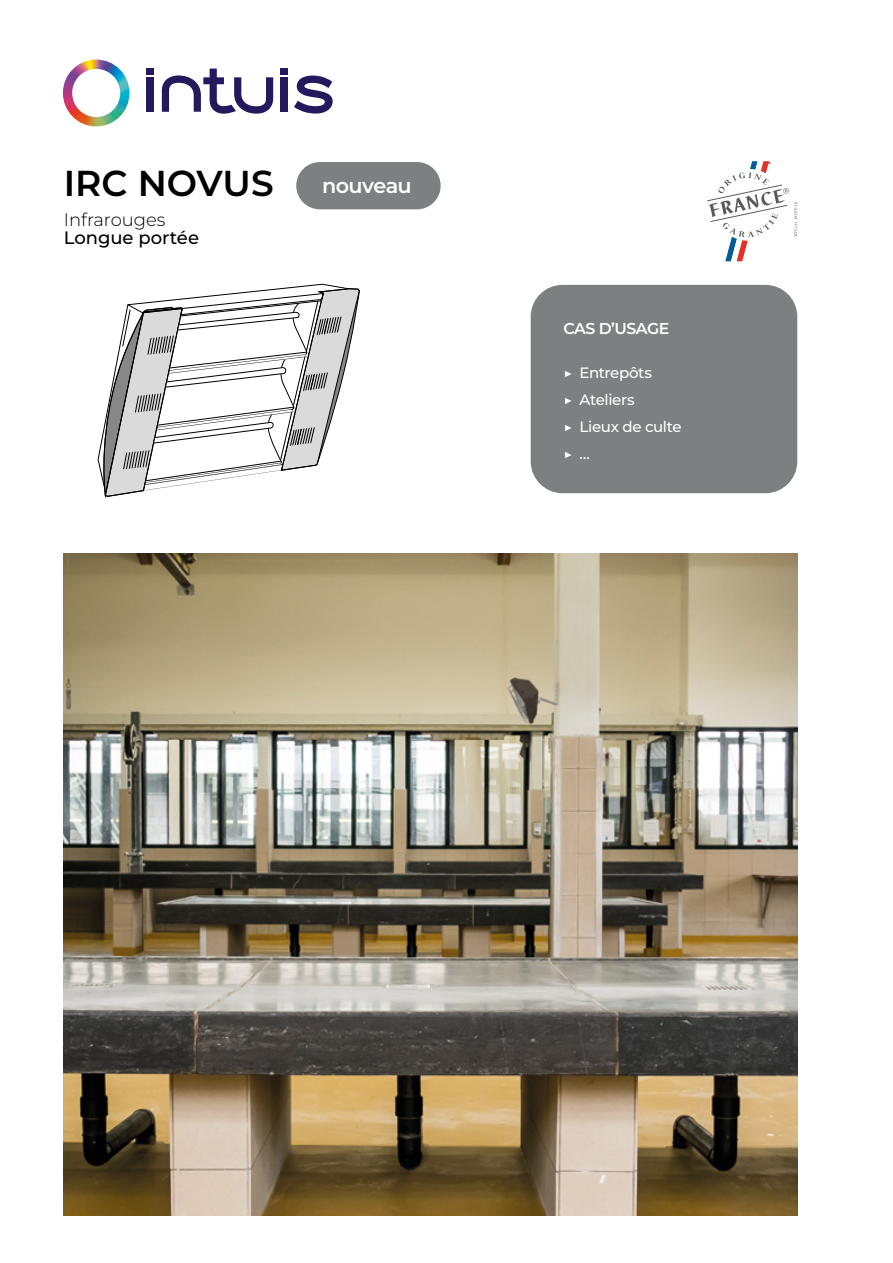
<style>
.page{position:relative;width:893px;height:1263px;background:#fff}
.page>*{position:absolute;margin:0;border:0;box-sizing:border-box;transform-origin:0 0}
.t1{font:600 36px "Montserrat";color:#000}
.t2{font:600 20.85px "Montserrat";letter-spacing:-.03em;color:#fff}
.t3{font:500 18px "Montserrat";color:#000}
.t4{font:300 18px "Montserrat";color:#000}
.t5{font:600 15.75px "Montserrat";letter-spacing:-.03em;color:#fff}
.t6{font:500 15px/27px "Montserrat";letter-spacing:-.025em;color:#fff}
</style>
<div class="page">
<svg style="left:99px;top:288px;width:261px;height:209px"></svg>
<img style="left:64px;top:554px;width:733px;height:661px">
<div style="left:531px;top:285px;width:266px;height:208px;background:#7c8080;border-radius:32px"></div>
<svg style="left:707px;top:161px;width:91px;height:100px"></svg>
<div style="left:296px;top:162px;width:145px;height:47px;background:#7c8080;border-radius:24px"></div>
<div style="left:146px;top:78px;width:7px;height:34px;background:#24195d"></div>
<div style="left:146px;top:69px;width:7px;height:6px;background:#24195d"></div>
<div style="left:280px;top:78px;width:7px;height:34px;background:#24195d"></div>
<div style="left:280px;top:69px;width:7px;height:6px;background:#24195d"></div>
<svg style="left:294px;top:76px;width:39px;height:38px"></svg>
<svg style="left:162px;top:69px;width:111px;height:45px"></svg>
<img style="left:63px;top:60px;width:66px;height:66px">
<h1 class="t1" style="left:64px;top:159px;width:211px">IRC NOVUS</h1>
<p class="t4" style="left:64px;top:208px;width:103px">Infrarouges</p>
<p class="t3" style="left:64px;top:226px;width:137px">Longue portée</p>
<h2 class="t2" style="left:322px;top:172px;width:91px">nouveau</h2>
<p class="t5" style="left:563px;top:318px;width:107px">CAS D’USAGE</p>
<p class="t6" style="left:563px;top:359px;width:120px">▶ Entrepôts<br>▶ Ateliers<br>▶ Lieux de culte ▶ …</p>
</div>
